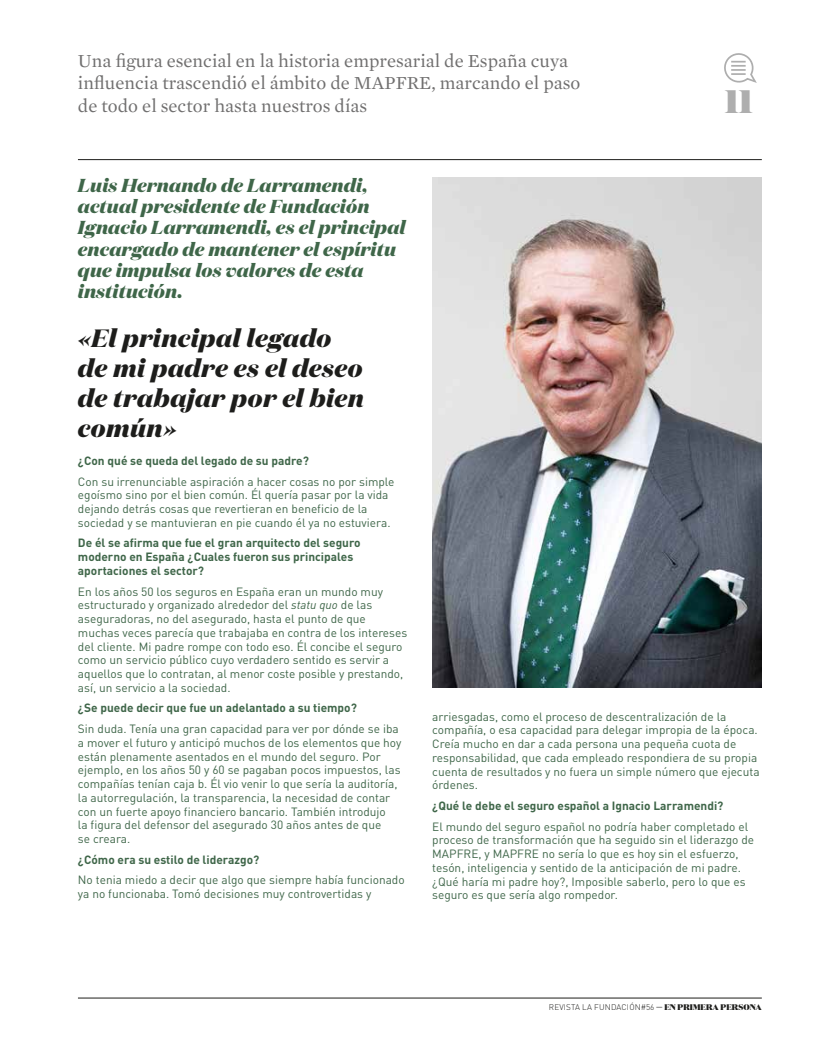
<style>
.page{position:relative;width:815px;height:1063px;background:#fff}
.page>*{position:absolute;margin:0;border:0;box-sizing:border-box;transform-origin:0 0}
.t1{font:900 32.5px "Domaine Display";color:#aeaeae}
.t2{font:italic 800 25px/30px "Domaine Display";letter-spacing:.02em;color:#1d1d1b}
.t3{font:italic 800 18.75px/21.2px "Domaine Display";letter-spacing:.01em;color:#3f6649}
.t4{font:18.75px/22.5px "Mercury Text G1";color:#706f6f}
.t5{font:11.88px/13.8px "DIN Pro";color:#3f6649}
.t6{font:700 11.88px/13.8px "DIN Pro";color:#3f6649}
.t7{font:300 8.12px "DIN Pro";letter-spacing:.02em;color:#1d1d1b}
.s1{font-style:italic}
.s2{font-family:"Domaine Display";font-weight:900}
</style>
<div class="page">
<hr style="left:78px;top:159px;width:684px;height:1px;background:#1d1d1b">
<hr style="left:78px;top:998px;width:684px;height:1px;background:#1d1d1b">
<svg style="left:724px;top:53px;width:33px;height:30px"></svg>
<img style="left:432px;top:177px;width:330px;height:510px">
<h3 class="t4" style="left:78px;top:50px;width:504px">Una figura esencial en la historia empresarial de España cuya influencia trascendió el ámbito de MAPFRE, marcando el paso de todo el sector hasta nuestros días</h3>
<h1 class="t1" style="left:725px;top:80px;width:30px">11</h1>
<h3 class="t3" style="left:78px;top:174px;width:329px">Luis Hernando de Larramendi, actual presidente de Fundación<br>Ignacio Larramendi, es el principal encargado de mantener el espíritu que impulsa los valores de esta institución.</h3>
<h2 class="t2" style="left:78px;top:323px;width:287px">«El principal legado de mi padre es el deseo de trabajar por el bien común»</h2>
<p class="t6" style="left:78px;top:452px;width:232px">¿Con qué se queda del legado de su padre?</p>
<p class="t5" style="left:78px;top:473px;width:318px">Con su irrenunciable aspiración a hacer cosas no por simple egoísmo sino por el bien común. Él quería pasar por la vida dejando detrás cosas que revertieran en beneficio de la sociedad y se mantuvieran en pie cuando él ya no estuviera.</p>
<p class="t6" style="left:78px;top:535px;width:284px">De él se afirma que fue el gran arquitecto del seguro moderno en España ¿Cuales fueron sus principales aportaciones el sector?</p>
<p class="t5" style="left:78px;top:583px;width:331px">En los años 50 los seguros en España eran un mundo muy estructurado y organizado alrededor del <span class="s1">statu quo</span> de las aseguradoras, no del asegurado, hasta el punto de que muchas veces parecía que trabajaba en contra de los intereses del cliente. Mi padre rompe con todo eso. Él concibe el seguro como un servicio público cuyo verdadero sentido es servir a aquellos que lo contratan, al menor coste posible y prestando, así, un servicio a la sociedad.</p>
<p class="t6" style="left:78px;top:700px;width:281px">¿Se puede decir que fue un adelantado a su tiempo?</p>
<p class="t5" style="left:78px;top:721px;width:325px">Sin duda. Tenía una gran capacidad para ver por dónde se iba a mover el futuro y anticipó muchos de los elementos que hoy están plenamente asentados en el mundo del seguro. Por ejemplo, en los años 50 y 60 se pagaban pocos impuestos, las compañías tenían caja b. Él vio venir lo que sería la auditoría, la autorregulación, la transparencia, la necesidad de contar con un fuerte apoyo financiero bancario. También introdujo<br>la figura del defensor del asegurado 30 años antes de que<br>se creara.</p>
<p class="t6" style="left:78px;top:851px;width:183px">¿Cómo era su estilo de liderazgo?</p>
<p class="t5" style="left:78px;top:872px;width:328px">No tenia miedo a decir que algo que siempre había funcionado ya no funcionaba. Tomó decisiones muy controvertidas y</p>
<p class="t5" style="left:432px;top:708px;width:329px">arriesgadas, como el proceso de descentralización de la compañía, o esa capacidad para delegar impropia de la época.<br>Creía mucho en dar a cada persona una pequeña cuota de responsabilidad, que cada empleado respondiera de su propia cuenta de resultados y no fuera un simple número que ejecuta órdenes.</p>
<p class="t6" style="left:432px;top:798px;width:293px">¿Qué le debe el seguro español a Ignacio Larramendi?</p>
<p class="t5" style="left:432px;top:818px;width:323px">El mundo del seguro español no podría haber completado el proceso de transformación que ha seguido sin el liderazgo de MAPFRE, y MAPFRE no sería lo que es hoy sin el esfuerzo, tesón, inteligencia y sentido de la anticipación de mi padre. ¿Qué haría mi padre hoy?, Imposible saberlo, pero lo que es seguro es que sería algo rompedor.</p>
<p class="t7" style="left:549px;top:1001px;width:214px">REVISTA LA FUNDACIÓN#56 <span class="s2">— EN PRIMERA PERSONA</span></p>
</div>
